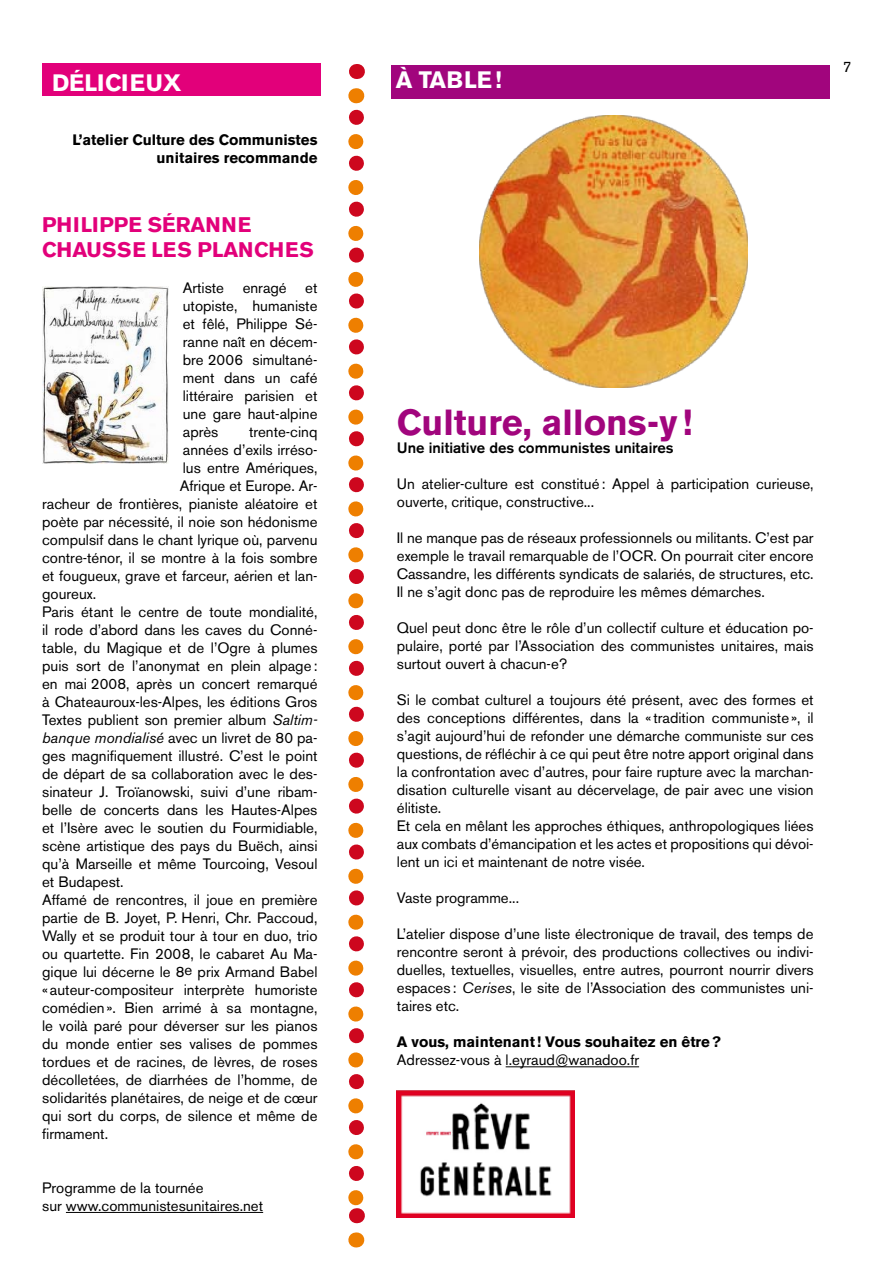
<style>
.page{position:relative;width:893px;height:1263px;background:#fff}
.page>*{position:absolute;margin:0;border:0;box-sizing:border-box;transform-origin:0 0}
.t1{font:700 36px "Akzidenz Grotesk BE";color:#a1057d}
.t2{font:700 23.55px "Akzidenz Grotesk BE";letter-spacing:.085em;color:#fff}
.t3{font:700 21px/25.2px "Akzidenz Grotesk BE";color:#e2007a}
.t4{font:15px/18px "Akzidenz Grotesk BE";color:#000;text-align:justify}
.t5{font:700 15px/18px "Akzidenz Grotesk BE";color:#000;text-align:right}
.t6{font:500 15px "Akzidenz Grotesk BE";color:#000}
.s1{font-style:italic}
</style>
<div class="page">
<div style="left:42px;top:63px;width:279px;height:33px;background:#e2007a"></div>
<svg style="left:356px;top:64px;width:1px;height:15px"></svg>
<svg style="left:348px;top:117px;width:16px;height:1106px"></svg>
<svg style="left:356px;top:88px;width:1px;height:15px"></svg>
<svg style="left:356px;top:1232px;width:1px;height:15px"></svg>
<div style="left:390px;top:65px;width:204px;height:34px;background:#a1057d"></div>
<div style="left:594px;top:65px;width:236px;height:34px;background:#a1057d"></div>
<hr style="left:66px;top:1212px;width:197px;height:1px;background:#000">
<img style="left:43px;top:286px;width:126px;height:177px">
<hr style="left:506px;top:1066px;width:133px;height:1px;background:#000">
<img style="left:479px;top:115px;width:268px;height:273px">
<img style="left:396px;top:1090px;width:179px;height:128px">
<h2 class="t2" style="left:52px;top:69px;width:85px">déli cieux</h2>
<h2 class="t2" style="left:396px;top:67px;width:108px">àtable !</h2>
<p class="t5" style="left:72px;top:131px;width:247px">L’atelier Culture des Communistes unitaires recommande</p>
<h3 class="t3" style="left:42px;top:212px;width:150px">Phili ppe Séranne chausse</h3>
<h3 class="t3" style="left:152px;top:237px;width:14px">les</h3>
<h3 class="t3" style="left:198px;top:237px;width:29px">plan</h3>
<h3 class="t3" style="left:254px;top:237px;width:46px">ches</h3>
<p class="t4" style="left:183px;top:279px;width:136px">Artiste enragé et utopiste, humaniste et fêlé, Philippe Sé&shy;ranne naît en décem&shy;bre 2006 simultané&shy;ment dans un café littéraire parisien et une gare haut-alpine après</p>
<p class="t4" style="left:249px;top:423px;width:70px">trente-cinq</p>
<p class="t4" style="left:183px;top:441px;width:136px">années d’exils irréso-</p>
<p class="t4" style="left:183px;top:459px;width:136px">lus entre Amériques,</p>
<p class="t4" style="left:180px;top:477px;width:139px">Afrique et Europe. Ar-</p>
<p class="t4" style="left:42px;top:495px;width:277px">racheur de frontières, pianiste aléatoire et</p>
<p class="t4" style="left:42px;top:513px;width:277px">poète par nécessité, il noie son hédonisme</p>
<p class="t4" style="left:42px;top:531px;width:277px">compulsif dans le chant lyrique où, parvenu</p>
<p class="t4" style="left:42px;top:549px;width:277px">contre-ténor, il se montre à la fois sombre</p>
<p class="t4" style="left:42px;top:567px;width:277px">et fougueux, grave et farceur, aérien et lan-</p>
<p class="t4" style="left:42px;top:585px;width:56px">goureux.</p>
<p class="t4" style="left:42px;top:603px;width:277px">Paris étant le centre de toute mondialité,</p>
<p class="t4" style="left:42px;top:621px;width:277px">il rode d’abord dans les caves du Conné-</p>
<p class="t4" style="left:42px;top:639px;width:277px">table, du Magique et de l’Ogre à plumes</p>
<p class="t4" style="left:42px;top:657px;width:277px">puis sort de l’anonymat en plein alpage:</p>
<p class="t4" style="left:42px;top:675px;width:277px">en mai 2008, après un concert remarqué</p>
<p class="t4" style="left:42px;top:693px;width:277px">à Chateauroux-les-Alpes, les éditions Gros</p>
<p class="t4" style="left:42px;top:711px;width:277px">Textes publient son premier album <span class="s1">Saltim-</span></p>
<p class="t4" style="left:42px;top:729px;width:277px"><span class="s1">banque mondialisé</span> avec un livret de 80 pa-</p>
<p class="t4" style="left:42px;top:747px;width:277px">ges magnifiquement illustré. C’est le point</p>
<p class="t4" style="left:42px;top:765px;width:277px">de départ de sa collaboration avec le des-</p>
<p class="t4" style="left:42px;top:783px;width:277px">sinateur J. Troïanowski, suivi d’une ribam-</p>
<p class="t4" style="left:42px;top:801px;width:277px">belle de concerts dans les Hautes-Alpes</p>
<p class="t4" style="left:42px;top:819px;width:277px">et l’Isère avec le soutien du Fourmidiable,</p>
<p class="t4" style="left:42px;top:837px;width:277px">scène artistique des pays du Buëch, ainsi</p>
<p class="t4" style="left:42px;top:855px;width:277px">qu’à Marseille et même Tourcoing, Vesoul</p>
<p class="t4" style="left:42px;top:873px;width:83px">et Budapest.</p>
<p class="t4" style="left:42px;top:891px;width:277px">Affamé de rencontres, il joue en première</p>
<p class="t4" style="left:42px;top:909px;width:277px">partie de B. Joyet, P. Henri, Chr. Paccoud,</p>
<p class="t4" style="left:42px;top:927px;width:277px">Wally et se produit tour à tour en duo, trio</p>
<p class="t4" style="left:42px;top:945px;width:277px">ou quartette. Fin 2008, le cabaret Au Ma-</p>
<p class="t4" style="left:42px;top:963px;width:277px">gique lui décerne le 8e prix Armand Babel</p>
<p class="t4" style="left:42px;top:981px;width:277px">«auteur-compositeur interprète humoriste</p>
<p class="t4" style="left:42px;top:999px;width:277px">comédien». Bien arrimé à sa montagne,</p>
<p class="t4" style="left:42px;top:1017px;width:277px">le voilà paré pour déverser sur les pianos</p>
<p class="t4" style="left:42px;top:1035px;width:277px">du monde entier ses valises de pommes</p>
<p class="t4" style="left:42px;top:1053px;width:277px">tordues et de racines, de lèvres, de roses</p>
<p class="t4" style="left:42px;top:1071px;width:277px">décolletées, de diarrhées de l’homme, de</p>
<p class="t4" style="left:42px;top:1089px;width:277px">solidarités planétaires, de neige et de cœur</p>
<p class="t4" style="left:42px;top:1107px;width:277px">qui sort du corps, de silence et même de</p>
<p class="t4" style="left:42px;top:1125px;width:67px">firmament.</p>
<p class="t4" style="left:42px;top:1179px;width:222px">Programme de la tournée<br>sur www.communistesunitaires.net</p>
<h1 class="t1" style="left:397px;top:402px;width:297px">Culture, allons-y !</h1>
<p class="t6" style="left:397px;top:439px;width:278px">Une initiative des communistes unitaires</p>
<p class="t4" style="left:397px;top:475px;width:418px">Un atelier-culture est constitué: Appel à participation curieuse, ouverte, critique, constructive...</p>
<p class="t4" style="left:397px;top:529px;width:418px">Il ne manque pas de réseaux professionnels ou militants. C’est par exemple le travail remarquable de l’OCR. On pourrait citer encore Cassandre, les différents syndicats de salariés, de structures, etc.<br>Il ne s’agit donc pas de reproduire les mêmes démarches.</p>
<p class="t4" style="left:397px;top:619px;width:418px">Quel peut donc être le rôle d’un collectif culture et éducation po&shy;pulaire, porté par l’Association des communistes unitaires, mais surtout ouvert à chacun-e?</p>
<p class="t4" style="left:397px;top:691px;width:418px;text-align:left">Si le combat culturel a toujours été présent, avec des formes et des conceptions différentes, dans la «tradition communiste», il s’agit aujourd’hui de refonder une démarche communiste sur ces questions, de réfléchir à ce qui peut être notre apport original dans la confrontation avec d’autres, pour faire rupture avec la marchan&shy;disation culturelle visant au décervelage, de pair avec une vision élitiste.<br>Et cela en mêlant les approches éthiques, anthropologiques liées aux combats d’émancipation et les actes et propositions qui dévoi&shy;lent un ici et maintenant de notre visée.</p>
<p class="t4" style="left:397px;top:889px;width:124px">Vaste programme...</p>
<p class="t4" style="left:397px;top:925px;width:418px">L’atelier dispose d’une liste électronique de travail, des temps de rencontre seront à prévoir, des productions collectives ou indivi&shy;duelles, textuelles, visuelles, entre autres, pourront nourrir divers espaces : <span class="s1">Cerises</span>, le site de l’Association des communistes uni&shy;taires etc.</p>
<p class="t5" style="left:397px;top:1033px;width:326px">A vous, maintenant! Vous souhaitez en être?</p>
<p class="t4" style="left:397px;top:1051px;width:244px">Adressez-vous à l.eyraud@wanadoo.fr</p>
<p class="t4" style="left:843px;top:58px;width:10px">7</p>
</div>
